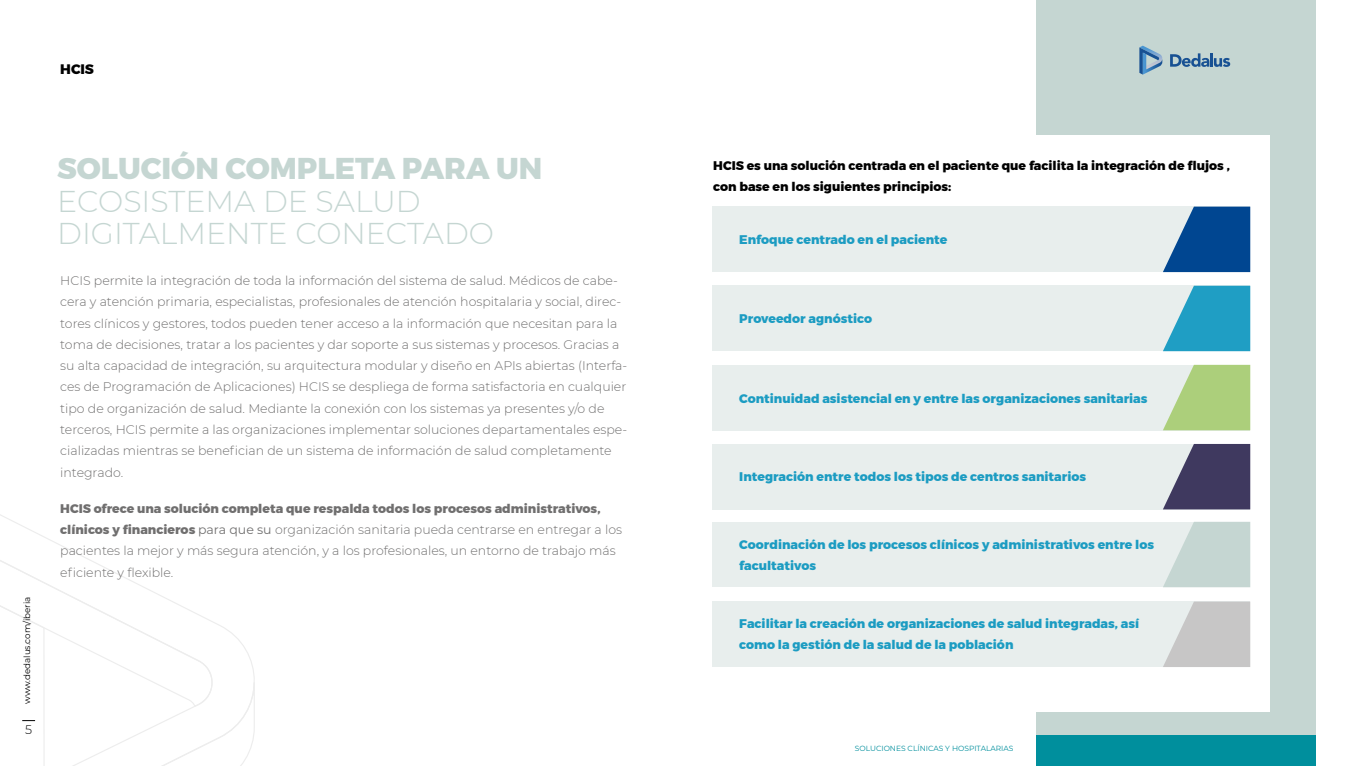
<style>
.page{position:relative;width:1361px;height:766px;background:#fff}
.page>*{position:absolute;margin:0;border:0;box-sizing:border-box;transform-origin:0 0}
.t1{font:300 30px/32.5px "Montserrat";color:#c5d6d2}
.t2{font:800 30px "Montserrat";color:#c5d6d2}
.t3{font:800 13.75px "Montserrat";color:#000}
.t4{font:300 12.5px/21.2px "Montserrat";color:#706f6f}
.t5{font:800 12.5px/21.2px "Montserrat";color:#1c9cc2}
.t6{font:800 12.5px/21.2px "Montserrat";color:#000}
.t7{font:300 12.5px "Montserrat";color:#000}
.t8{font:8.75px "Montserrat";letter-spacing:-.005em;color:#000}
.t9{font:7.5px "Montserrat";color:#008f9d}
.s1{font-weight:800}
.s2{font-weight:400}
</style>
<div class="page">
<svg style="left:0;top:535px;width:175px;height:68px"></svg>
<svg style="left:0;top:603px;width:255px;height:162px"></svg>
<div style="left:1036px;top:0;width:279px;height:735px;background:#c5d6d2"></div>
<div style="left:1036px;top:735px;width:279px;height:30px;background:#008f9d"></div>
<svg style="left:1139px;top:46px;width:24px;height:29px"></svg>
<svg style="left:1170px;top:53px;width:60px;height:14px"></svg>
<div style="left:735px;top:135px;width:535px;height:576px;background:#fff"></div>
<div style="left:712px;top:522px;width:538px;height:64px;background:#e8eeed"></div>
<div style="left:712px;top:206px;width:538px;height:66px;background:#e8eeed"></div>
<div style="left:712px;top:365px;width:538px;height:65px;background:#e8eeed"></div>
<div style="left:712px;top:444px;width:538px;height:65px;background:#e8eeed"></div>
<div style="left:712px;top:285px;width:538px;height:66px;background:#e8eeed"></div>
<div style="left:712px;top:601px;width:538px;height:65px;background:#e8eeed"></div>
<svg style="left:1163px;top:206px;width:87px;height:66px"></svg>
<svg style="left:1163px;top:365px;width:87px;height:65px"></svg>
<svg style="left:1163px;top:444px;width:87px;height:65px"></svg>
<svg style="left:1163px;top:286px;width:87px;height:65px"></svg>
<svg style="left:1163px;top:521px;width:87px;height:66px"></svg>
<svg style="left:1163px;top:601px;width:87px;height:66px"></svg>
<p class="t3" style="left:60px;top:60px;width:35px">HCIS</p>
<p class="t8" style="left:21px;top:703px;width:109px;rotate:-90deg">www.dedalus.com/iberia</p>
<p class="t7" style="left:25px;top:720px;width:8px">5</p>
<h1 class="t2" style="left:57px;top:150px;width:486px">SOLUCIÓN COMPLETA PARA UN</h1>
<h1 class="t1" style="left:57px;top:184px;width:438px">ECOSISTEMA DE SALUD<br>DIGITALMENTE CONECTADO</h1>
<p class="t4" style="left:60px;top:269px;width:568px">HCIS permite la integración de toda la información del sistema de salud. Médicos de cabe&shy;cera y atención primaria, especialistas, profesionales de atención hospitalaria y social, direc&shy;tores clínicos y gestores, todos pueden tener acceso a la información que necesitan para la toma de decisiones, tratar a los pacientes y dar soporte a sus sistemas y procesos. Gracias a su alta capacidad de integración, su arquitectura modular y diseño en APIs abiertas (Interfa&shy;ces de Programación de Aplicaciones) HCIS se despliega de forma satisfactoria en cualquier tipo de organización de salud. Mediante la conexión con los sistemas ya presentes y/o de terceros, HCIS permite a las organizaciones implementar soluciones departamentales espe&shy;cializadas mientras se benefician de un sistema de información de salud completamente integrado.</p>
<p class="t4" style="left:60px;top:497px;width:563px"><span class="s1">HCIS ofrece una solución completa que respalda todos los procesos administrativos, clínicos y financieros</span> <span class="s2">para que su</span> organización sanitaria pueda centrarse en entregar a los pacientes la mejor y más segura atención, y a los profesionales, un entorno de trabajo más eficiente y flexible.</p>
<p class="t6" style="left:713px;top:155px;width:518px">HCIS es una solución centrada en el paciente que facilita la integración de flujos , con base en los siguientes principios:</p>
<p class="t5" style="left:739px;top:229px;width:210px">Enfoque centrado en el paciente</p>
<p class="t5" style="left:739px;top:308px;width:134px">Proveedor agnóstico</p>
<p class="t5" style="left:739px;top:388px;width:410px">Continuidad asistencial en y entre las organizaciones sanitarias</p>
<p class="t5" style="left:739px;top:466px;width:348px">Integración entre todos los tipos de centros sanitarios</p>
<p class="t5" style="left:739px;top:534px;width:416px">Coordinación de los procesos clínicos y administrativos entre los facultativos</p>
<p class="t5" style="left:739px;top:613px;width:401px">Facilitar la creación de organizaciones de salud integradas, así como la gestión de la salud de la población</p>
<p class="t9" style="left:855px;top:743px;width:160px">SOLUCIONES CLÍNICAS Y HOSPITALARIAS</p>
</div>
